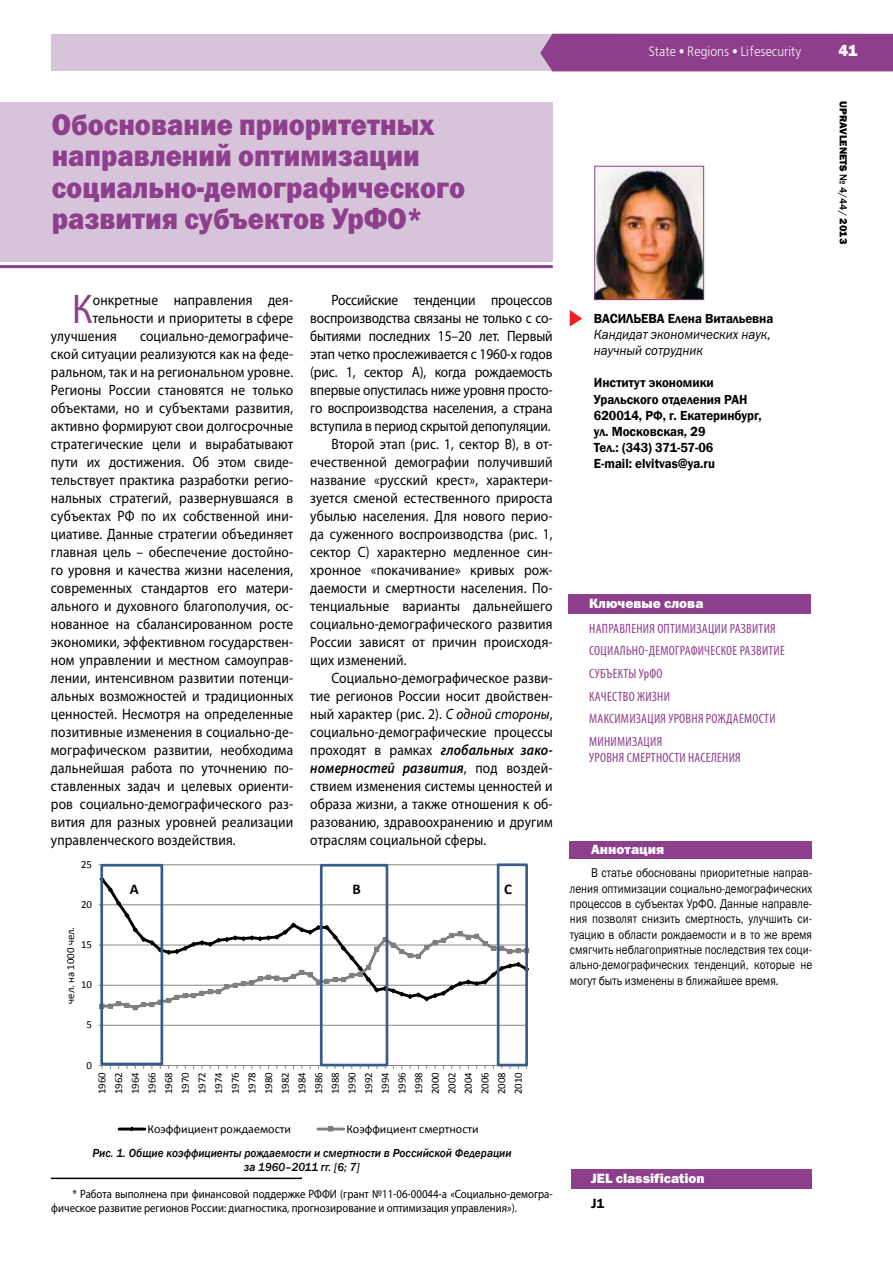
<style>
.page{position:relative;width:893px;height:1263px;background:#fff}
.page>*{position:absolute;margin:0;border:0;box-sizing:border-box;transform-origin:0 0}
.t1{font:41.7px "Myriad Pro";color:#8d3f8c;scale:.9 1}
.t2{font:30px/31.5px "Franklin Gothic Heavy C";color:#8d3f8c;scale:.9 1}
.t3{font:800 16.5px "Franklin Gothic";color:#fff}
.t4{font:15px/18px "Myriad Pro";letter-spacing:.01em;color:#000;text-align:justify;scale:.9 1}
.t5{font:15px "Myriad Pro";letter-spacing:-.01em;color:#000;scale:.9 1}
.t6{font:italic 600 15px "Myriad Pro";letter-spacing:.01em;color:#000;scale:.9 1}
.t7{font:700 14.85px "Calibri";color:#000}
.t8{font:condensed 13.5px/22.5px "Myriad Pro";letter-spacing:.02em;color:#8d3f8c}
.t9{font:600 13.5px/16.2px "Franklin Gothic";color:#000;scale:.95 1}
.t10{font:italic 13.5px/16.2px "Franklin Gothic Book C";color:#000;scale:.95 1}
.t11{font:13.5px "Franklin Gothic Heavy C";color:#fff}
.t12{font:13.5px "Free Set C";color:#fff;scale:.9 1}
.t13{font:13.5px "Franklin Gothic Demi C";color:#000}
.t14{font:12.75px/15.3px "Franklin Gothic Book C";color:#000;text-align:justify;scale:.85 1}
.t15{font:12.15px "Calibri";letter-spacing:.005em;color:#000}
.t16{font:12px/14.4px "Myriad Pro";color:#000;scale:.9 1}
.t17{font:italic 500 12px/14.4px "Franklin Gothic";color:#000;text-align:center;scale:.95 1}
.t18{font:10.8px/16.6px "Calibri";color:#000;text-align:justify}
.t19{font:800 10.5px "Franklin Gothic";color:#000}
.s1{font-style:italic}
.s2{font-weight:600;font-style:italic}
.s3{font-weight:400;font-style:normal}
.s4{font-weight:500}
.s5{font-family:"Franklin Gothic Heavy C";font-weight:400}
</style>
<div class="page">
<div style="left:51px;top:34px;width:840px;height:37px;background:#d8c4da"></div>
<div style="left:540px;top:34px;width:353px;height:37px;background:#8d3f8c"></div>
<img style="left:596px;top:168px;width:106px;height:130px">
<div style="left:594px;top:166px;width:110px;height:134px;border:1px solid #8d3f8c"></div>
<svg style="left:570px;top:310px;width:12px;height:16px"></svg>
<div style="left:568px;top:594px;width:242px;height:19px;background:#8d3f8c"></div>
<div style="left:570px;top:841px;width:242px;height:18px;background:#8d3f8c"></div>
<div style="left:0;top:102px;width:553px;height:159px;background:#d8c4da"></div>
<hr style="left:0;top:265px;width:553px;height:3px;background:#8d3f8c">
<hr style="left:51px;top:1177px;width:251px;height:2px;background:#000">
<hr style="left:102px;top:1025px;width:425px;height:1px;background:#868686">
<hr style="left:102px;top:864px;width:425px;height:1px;background:#868686">
<hr style="left:102px;top:1065px;width:425px;height:1px;background:#868686">
<svg style="left:99px;top:878px;width:15px;height:15px"></svg>
<svg style="left:99px;top:900px;width:431px;height:111px"></svg>
<hr style="left:119px;top:1127px;width:26px;height:3px;background:#000">
<svg style="left:129px;top:1126px;width:6px;height:6px"></svg>
<hr style="left:318px;top:1127px;width:26px;height:3px;background:#7f7f7f">
<div style="left:320px;top:864px;width:68px;height:202px;border:3px solid #385d8a"></div>
<div style="left:100px;top:864px;width:63px;height:201px;border:3px solid #385d8a"></div>
<div style="left:497px;top:863px;width:31px;height:203px;border:3px solid #385d8a"></div>
<div style="left:571px;top:1169px;width:241px;height:19px;background:#8d3f8c"></div>
<h2 class="t2" style="left:52px;top:108px;width:461px">Обоснование приоритетных направлений оптимизации социально-демографического развития субъектов УрФО*</h2>
<p class="t12" style="left:649px;top:44px;width:171px">State ● Regions ● Lifesecurity</p>
<h1 class="t1" style="left:72px;top:283px;width:24px">К</h1>
<p class="t4" style="left:93px;top:290px;width:224px">онкретные направления дея-</p>
<p class="t4" style="left:93px;top:308px;width:224px">тельности и приоритеты в сфере</p>
<p class="t4" style="left:51px;top:326px;width:75px">улучшения</p>
<p class="t4" style="left:51px;top:326px;width:271px;text-indent:89px">социально-демографиче&shy;ской ситуации реализуются как на феде&shy;ральном, так и на региональном уровне.<br>Регионы России становятся не только объектами, но и субъектами развития, активно формируют свои долгосрочные стратегические цели и вырабатывают пути их достижения. Об этом свиде&shy;тельствует практика разработки регио&shy;нальных стратегий, развернувшаяся в субъектах РФ по их собственной ини&shy;циативе. Данные стратегии объединяет главная цель – обеспечение достойно&shy;го уровня и качества жизни населения, современных стандартов его матери&shy;ального и духовного благополучия, ос&shy;нованное на сбалансированном росте экономики, эффективном государствен&shy;ном управлении и местном самоуправ&shy;лении, интенсивном развитии потенци&shy;альных возможностей и традиционных ценностей. Несмотря на определенные позитивные изменения в социально-де&shy;мографическом развитии, необходима дальнейшая работа по уточнению по&shy;ставленных задач и целевых ориенти&shy;ров социально-демографического раз&shy;вития для разных уровней реализации управленческого воздействия.</p>
<p class="t18" style="left:81px;top:855px;width:12px">25</p>
<p class="t5" style="left:332px;top:290px;width:247px">Российские тенденции процессов</p>
<p class="t5" style="left:310px;top:308px;width:271px">воспроизводства связаны не только с со-</p>
<p class="t5" style="left:310px;top:326px;width:271px">бытиями последних 15–20 лет. Первый</p>
<p class="t5" style="left:310px;top:344px;width:271px">этап четко прослеживается с 1960-х годов</p>
<p class="t5" style="left:310px;top:362px;width:271px">(рис. 1, сектор A), когда рождаемость</p>
<p class="t5" style="left:310px;top:380px;width:271px">впервые опустилась ниже уровня просто-</p>
<p class="t5" style="left:310px;top:398px;width:271px">го воспроизводства населения, а страна</p>
<p class="t5" style="left:310px;top:416px;width:269px">вступила в период скрытой депопуляции.</p>
<p class="t4" style="left:332px;top:434px;width:247px">Второй этап (рис. 1, сектор B), в от-</p>
<p class="t4" style="left:310px;top:452px;width:271px">ечественной демографии получивший</p>
<p class="t4" style="left:310px;top:470px;width:271px">название «русский крест», характери-</p>
<p class="t4" style="left:310px;top:488px;width:271px">зуется сменой естественного прироста</p>
<p class="t4" style="left:310px;top:506px;width:271px">убылью населения. Для нового перио-</p>
<p class="t4" style="left:310px;top:524px;width:271px">да суженного воспроизводства (рис. 1,</p>
<p class="t4" style="left:310px;top:542px;width:271px">сектор С) характерно медленное син-</p>
<p class="t4" style="left:310px;top:560px;width:271px">хронное «покачивание» кривых рож-</p>
<p class="t4" style="left:310px;top:578px;width:271px">даемости и смертности населения. По-</p>
<p class="t4" style="left:310px;top:596px;width:271px">тенциальные варианты дальнейшего</p>
<p class="t4" style="left:310px;top:614px;width:271px">социально-демографического развития</p>
<p class="t4" style="left:310px;top:632px;width:271px">России зависят от причин происходя-</p>
<p class="t4" style="left:310px;top:650px;width:109px">щих изменений.</p>
<p class="t4" style="left:332px;top:668px;width:247px">Социально-демографическое разви-</p>
<p class="t4" style="left:310px;top:686px;width:271px">тие регионов России носит двойствен-</p>
<p class="t4" style="left:310px;top:704px;width:271px">ный характер (рис. 2). <span class="s1">С одной стороны</span>,</p>
<p class="t4" style="left:310px;top:722px;width:271px">социально-демографические процессы</p>
<p class="t4" style="left:310px;top:740px;width:271px">проходят в рамках <span class="s2">глобальных зако-</span></p>
<p class="t6" style="left:310px;top:758px;width:271px">номерностей развития<span class="s3">, под воздей-</span></p>
<p class="t4" style="left:310px;top:776px;width:271px">ствием изменения системы ценностей и</p>
<p class="t4" style="left:310px;top:794px;width:271px">образа жизни, а также отношения к об-</p>
<p class="t4" style="left:310px;top:812px;width:271px">разованию, здравоохранению и другим</p>
<p class="t4" style="left:310px;top:830px;width:197px">отраслям социальной сферы.</p>
<p class="t18" style="left:81px;top:895px;width:12px">20</p>
<p class="t18" style="left:62px;top:1004px;width:78px;rotate:-90deg">чел. на 1000 чел.</p>
<p class="t18" style="left:81px;top:936px;width:12px">15</p>
<p class="t18" style="left:81px;top:976px;width:12px">10</p>
<p class="t18" style="left:87px;top:1016px;width:7px">5</p>
<p class="t18" style="left:87px;top:1056px;width:7px">0</p>
<p class="t7" style="left:130px;top:880px;width:10px">A</p>
<p class="t7" style="left:352px;top:880px;width:10px">B</p>
<p class="t7" style="left:504px;top:880px;width:9px">C</p>
<p class="t18" style="left:93px;top:1094px;width:23px;rotate:-90deg">1960<br>1962<br>1964<br>1966<br>1968<br>1970<br>1972<br>1974<br>1976<br>1978<br>1980<br>1982<br>1984<br>1986<br>1988<br>1990<br>1992<br>1994<br>1996<br>1998<br>2000<br>2002<br>2004<br>2006<br>2008<br>2010</p>
<p class="t15" style="left:147px;top:1121px;width:145px">Коэффициент рождаемости</p>
<p class="t15" style="left:346px;top:1121px;width:134px">Коэффициент смертности</p>
<p class="t17" style="left:92px;top:1145px;width:443px">Рис. 1. Общие коэффициенты рождаемости и смертности в Российской Федерации за 1960–2011 гг. [6; 7]</p>
<p class="t16" style="left:51px;top:1186px;width:559px;text-indent:21px">* Работа выполнена при финансовой поддержке РФФИ (грант №11-06-00044-а «Социально-демогра&shy;фическое развитие регионов России: диагностика, прогнозирование и оптимизация управления»).</p>
<p class="t9" style="left:594px;top:310px;width:191px">Васильева Елена Витальевна</p>
<p class="t10" style="left:594px;top:326px;width:188px">Кандидат экономических наук, научный сотрудник</p>
<p class="t9" style="left:594px;top:375px;width:178px">Институт экономики<br>Уральского отделения РАН<br>620014, РФ, г. Екатеринбург, ул. Московская, 29<br>Тел.: (343) 371-57-06<br>E-mail: elvitvas@ya.ru</p>
<p class="t11" style="left:589px;top:596px;width:116px">Ключевые слова</p>
<p class="t8" style="left:589px;top:617px;width:197px">направления оптимизации развития социально-демографическое развитие субъекты УрФО<br>качество жизни<br>максимизация уровня рождаемости минимизация</p>
<p class="t8" style="left:589px;top:746px;width:153px">уровня смертности населения</p>
<p class="t11" style="left:591px;top:841px;width:75px">Аннотация</p>
<p class="t14" style="left:570px;top:865px;width:287px;text-indent:21px">В статье обоснованы приоритетные направ&shy;ления оптимизации социально-демографических процессов в субъектах УрФО. Данные направле&shy;ния позволят снизить смертность, улучшить си&shy;туацию в области рождаемости и в то же время смягчить неблагоприятные последствия тех соци&shy;ально-демографических тенденций, которые не могут быть изменены в ближайшее время.</p>
<p class="t11" style="left:591px;top:1171px;width:115px">JEL classification</p>
<p class="t13" style="left:591px;top:1195px;width:15px">J1</p>
<p class="t3" style="left:838px;top:40px;width:21px">41</p>
<p class="t19" style="left:850px;top:101px;width:145px;rotate:90deg">Upravlenets <span class="s4">№ 4/44/</span> <span class="s5">2013</span></p>
</div>
